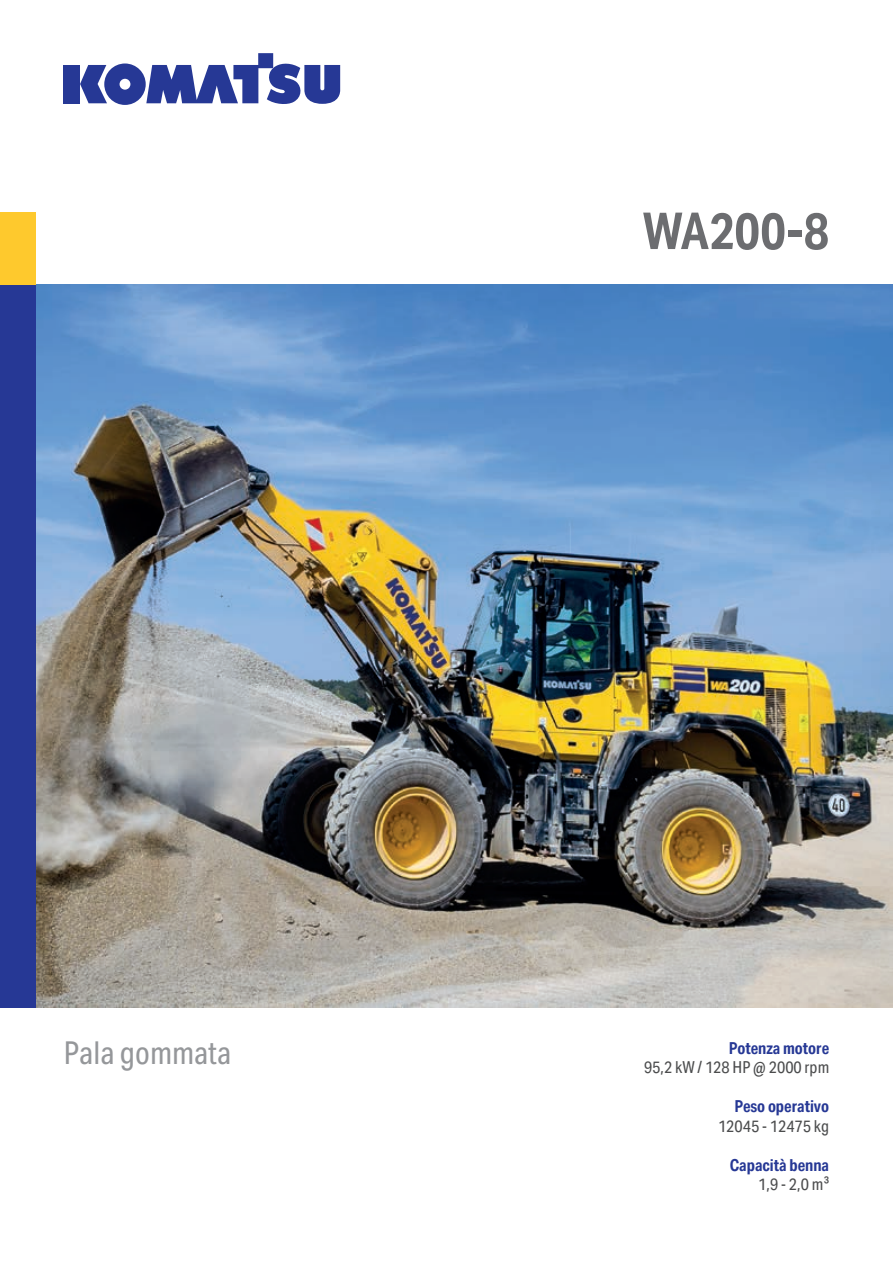
<style>
.page{position:relative;width:893px;height:1263px;background:#fff}
.page>*{position:absolute;margin:0;border:0;box-sizing:border-box;transform-origin:0 0}
.t1{font:700 51px "Aktiv Grotesk Cd";color:#6c6d70}
.t2{font:31.5px "Aktiv Grotesk Cd";color:#95979a}
.t3{font:16.5px "Aktiv Grotesk Cd";color:#4b4c4d}
.t4{font:700 16.5px "Aktiv Grotesk Cd";color:#263895}
</style>
<div class="page">
<img style="left:36px;top:285px;width:857px;height:723px">
<div style="left:64px;top:65px;width:16px;height:38px;background:#263895"></div>
<svg style="left:80px;top:53px;width:260px;height:52px"></svg>
<div style="left:0;top:213px;width:36px;height:85px;background:#fec92d"></div>
<div style="left:0;top:285px;width:36px;height:723px;background:#263895"></div>
<h2 class="t2" style="left:64px;top:1035px;width:169px">Pala gommata</h2>
<h1 class="t1" style="left:643px;top:202px;width:188px">WA200-8</h1>
<p class="t4" style="left:729px;top:1038px;width:102px">Potenza motore</p>
<p class="t3" style="left:644px;top:1058px;width:187px">95,2 kW / 128 HP @ 2000 rpm</p>
<p class="t4" style="left:734px;top:1097px;width:96px">Peso operativo</p>
<p class="t3" style="left:718px;top:1116px;width:113px">12045 - 12475 kg</p>
<p class="t4" style="left:730px;top:1155px;width:101px">Capacità benna</p>
<p class="t3" style="left:758px;top:1175px;width:73px">1,9 - 2,0 m³</p>
</div>
